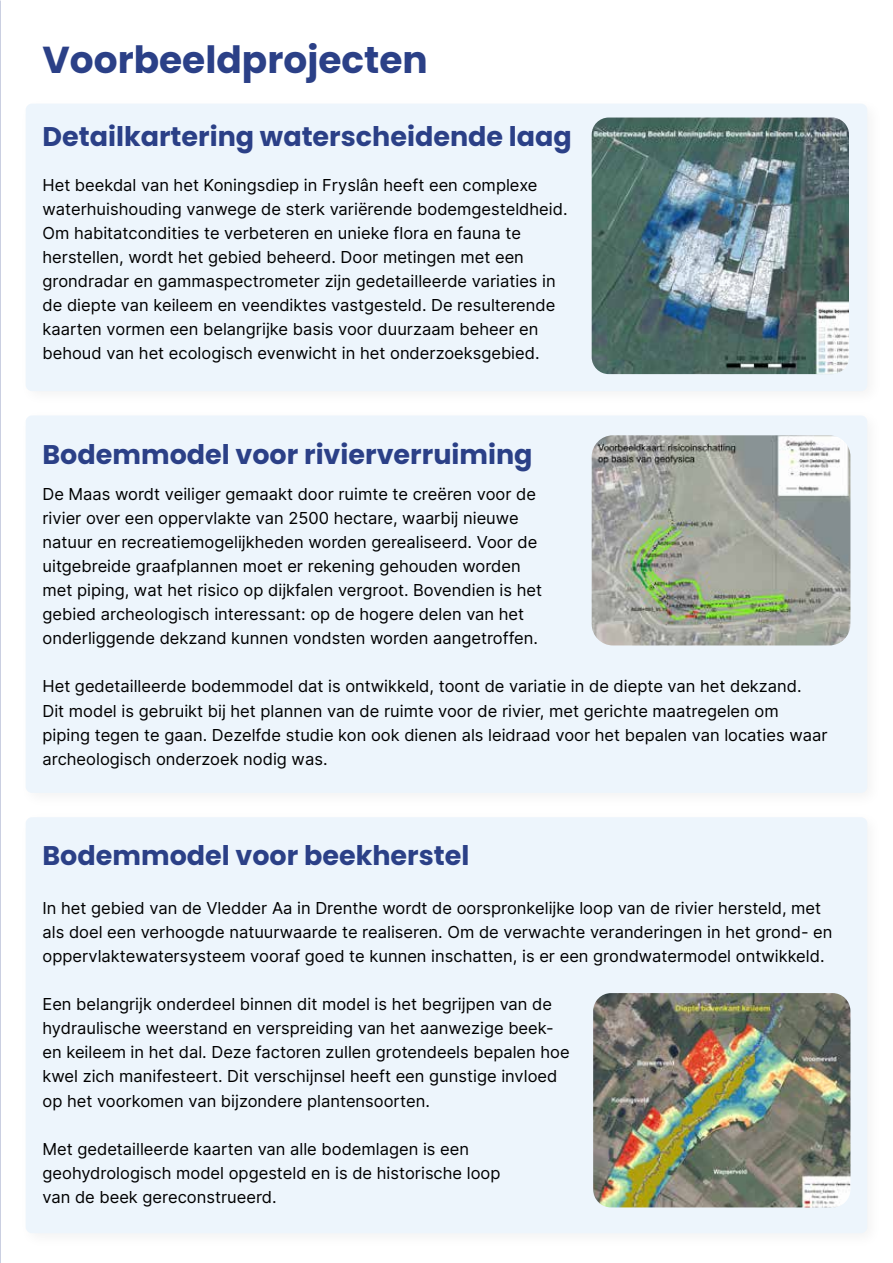
<style>
.page{position:relative;width:893px;height:1263px;background:#fff}
.page>*{position:absolute;margin:0;border:0;box-sizing:border-box;transform-origin:0 0}
.t1{font:700 37.5px "Poppins";color:#2b4087}
.t2{font:700 27px "Poppins";color:#2b4087}
.t3{font:16.5px/24px "Inter";color:#000}
</style>
<div class="page">
<svg style="left:0;top:0;width:1px;height:1263px"></svg>
<div style="left:26px;top:104px;width:841px;height:287px;background:#edf5fc;border-radius:6px"></div>
<div style="left:26px;top:415px;width:841px;height:378px;background:#edf5fc;border-radius:6px"></div>
<div style="left:26px;top:817px;width:841px;height:416px;background:#edf5fc;border-radius:6px"></div>
<img style="left:592px;top:118px;width:257px;height:256px">
<img style="left:592px;top:435px;width:258px;height:210px">
<img style="left:593px;top:993px;width:257px;height:214px">
<h1 class="t1" style="left:43px;top:39px;width:387px">Voorbeeldprojecten</h1>
<h2 class="t2" style="left:43px;top:121px;width:531px">Detailkartering waterscheidende laag</h2>
<p class="t3" style="left:43px;top:172px;width:526px">Het beekdal van het Koningsdiep in Fryslân heeft een complexe waterhuishouding vanwege de sterk variërende bodemgesteldheid.<br>Om habitatcondities te verbeteren en unieke flora en fauna te herstellen, wordt het gebied beheerd. Door metingen met een grondradar en gammaspectrometer zijn gedetailleerde variaties in de diepte van keileem en veendiktes vastgesteld. De resulterende kaarten vormen een belangrijke basis voor duurzaam beheer en behoud van het ecologisch evenwicht in het onderzoeksgebied.</p>
<h2 class="t2" style="left:43px;top:439px;width:492px">Bodemmodel voor rivierverruiming</h2>
<p class="t3" style="left:43px;top:482px;width:501px">De Maas wordt veiliger gemaakt door ruimte te creëren voor de rivier over een oppervlakte van 2500 hectare, waarbij nieuwe natuur en recreatiemogelijkheden worden gerealiseerd. Voor de uitgebreide graafplannen moet er rekening gehouden worden met piping, wat het risico op dijkfalen vergroot. Bovendien is het gebied archeologisch interessant: op de hogere delen van het onderliggende dekzand kunnen vondsten worden aangetroffen.</p>
<p class="t3" style="left:43px;top:674px;width:787px">Het gedetailleerde bodemmodel dat is ontwikkeld, toont de variatie in de diepte van het dekzand.<br>Dit model is gebruikt bij het plannen van de ruimte voor de rivier, met gerichte maatregelen om piping tegen te gaan. Dezelfde studie kon ook dienen als leidraad voor het bepalen van locaties waar archeologisch onderzoek nodig was.</p>
<h2 class="t2" style="left:43px;top:840px;width:428px">Bodemmodel voor beekherstel</h2>
<p class="t3" style="left:43px;top:896px;width:791px">In het gebied van de Vledder Aa in Drenthe wordt de oorspronkelijke loop van de rivier hersteld, met als doel een verhoogde natuurwaarde te realiseren. Om de verwachte veranderingen in het grond- en oppervlaktewatersysteem vooraf goed te kunnen inschatten, is er een grondwatermodel ontwikkeld.</p>
<p class="t3" style="left:43px;top:992px;width:529px">Een belangrijk onderdeel binnen dit model is het begrijpen van de hydraulische weerstand en verspreiding van het aanwezige beek&shy;en keileem in het dal. Deze factoren zullen grotendeels bepalen hoe kwel zich manifesteert. Dit verschijnsel heeft een gunstige invloed op het voorkomen van bijzondere plantensoorten.</p>
<p class="t3" style="left:43px;top:1136px;width:459px">Met gedetailleerde kaarten van alle bodemlagen is een geohydrologisch model opgesteld en is de historische loop van de beek gereconstrueerd.</p>
</div>
